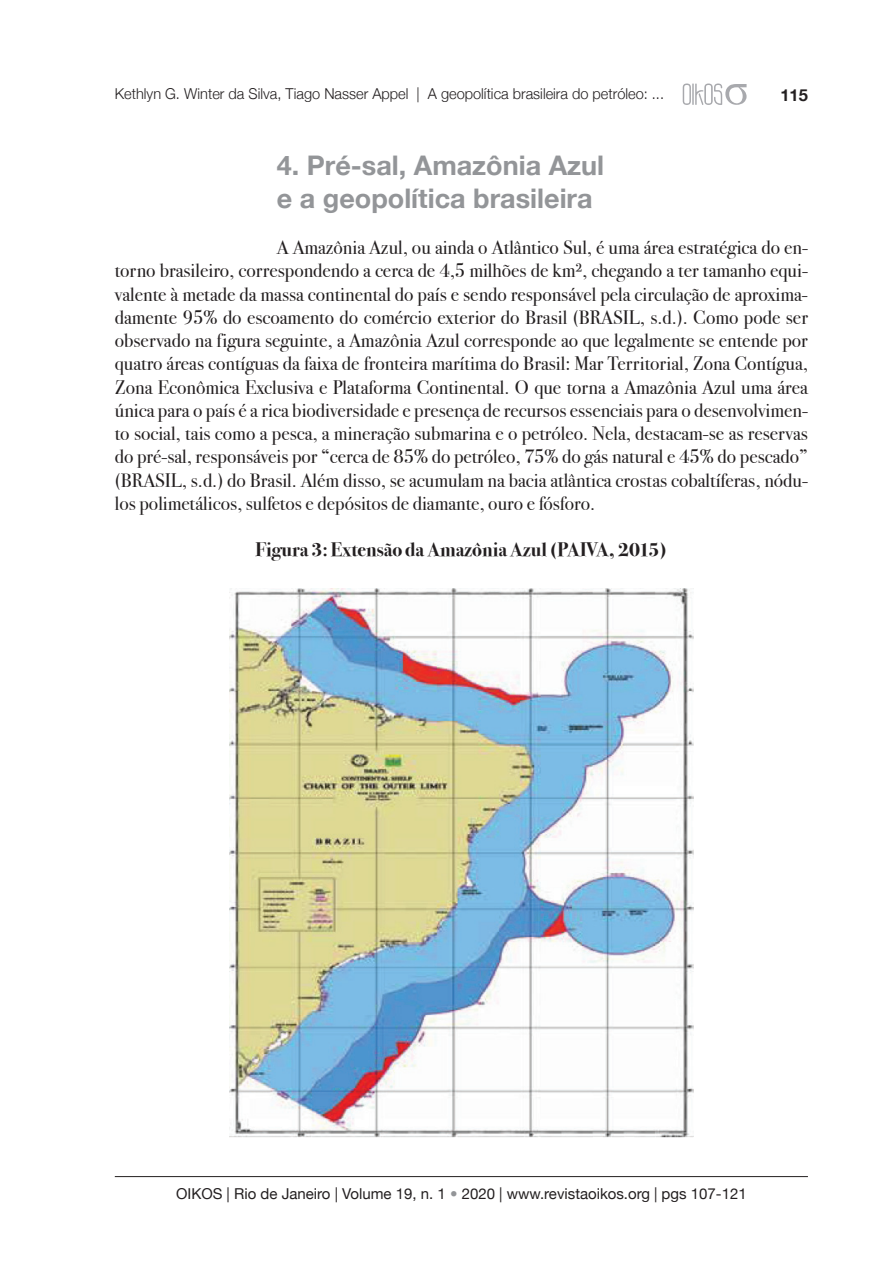
<style>
.page{position:relative;width:893px;height:1263px;background:#fff}
.page>*{position:absolute;margin:0;border:0;box-sizing:border-box;transform-origin:0 0}
.t1{font:700 27px/32.4px "Helvetica Neue";color:#939598}
.t2{font:19.5px/23.2px "Bodoni Svty Two ITCTT Book";color:#231f20;text-align:justify}
.t3{font:19.5px "Bodoni Svty Two ITCTT Bold";color:#231f20}
.t4{font:700 16.5px "Helvetica Neue";color:#231f20}
.t5{font:300 15px "Helvetica Neue";color:#231f20}
.t6{font:15px "Helvetica Neue";color:#231f20}
.s1{color:#939598}
</style>
<div class="page">
<svg style="left:683px;top:83px;width:64px;height:22px"></svg>
<img style="left:229px;top:589px;width:465px;height:548px">
<hr style="left:115px;top:1176px;width:693px;height:1px;background:#231f20">
<p class="t5" style="left:115px;top:85px;width:551px">Kethlyn G. Winter da Silva, Tiago Nasser Appel | A geopolítica brasileira do petróleo: ...</p>
<p class="t4" style="left:780px;top:85px;width:29px">115</p>
<h1 class="t1" style="left:277px;top:149px;width:329px">4. Pré-sal, Amazônia Azul e a geopolítica brasileira</h1>
<p class="t2" style="left:115px;top:236px;width:695px;text-indent:162px">A Amazônia Azul, ou ainda o Atlântico Sul, é uma área estratégica do en&shy;torno brasileiro, correspondendo a cerca de 4,5 milhões de km², chegando a ter tamanho equi&shy;valente à metade da massa continental do país e sendo responsável pela circulação de aproxima&shy;damente 95% do escoamento do comércio exterior do Brasil (BRASIL, s.d.). Como pode ser observado na figura seguinte, a Amazônia Azul corresponde ao que legalmente se entende por quatro áreas contíguas da faixa de fronteira marítima do Brasil: Mar Territorial, Zona Contígua, Zona Econômica Exclusiva e Plataforma Continental. O que torna a Amazônia Azul uma área única para o país é a rica biodiversidade e presença de recursos essenciais para o desenvolvimen&shy;to social, tais como a pesca, a mineração submarina e o petróleo. Nela, destacam-se as reservas do pré-sal, responsáveis por “cerca de 85% do petróleo, 75% do gás natural e 45% do pescado” (BRASIL, s.d.) do Brasil. Além disso, se acumulam na bacia atlântica crostas cobaltíferas, nódu&shy;los polimetálicos, sulfetos e depósitos de diamante, ouro e fósforo.</p>
<p class="t3" style="left:256px;top:538px;width:413px">Figura 3: Extensão da Amazônia Azul (PAIVA, 2015)</p>
<p class="t6" style="left:176px;top:1185px;width:572px">OIKOS | Rio de Janeiro | Volume 19, n. 1 <span class="s1">•</span> 2020 | www.revistaoikos.org | pgs 107-121</p>
</div>
